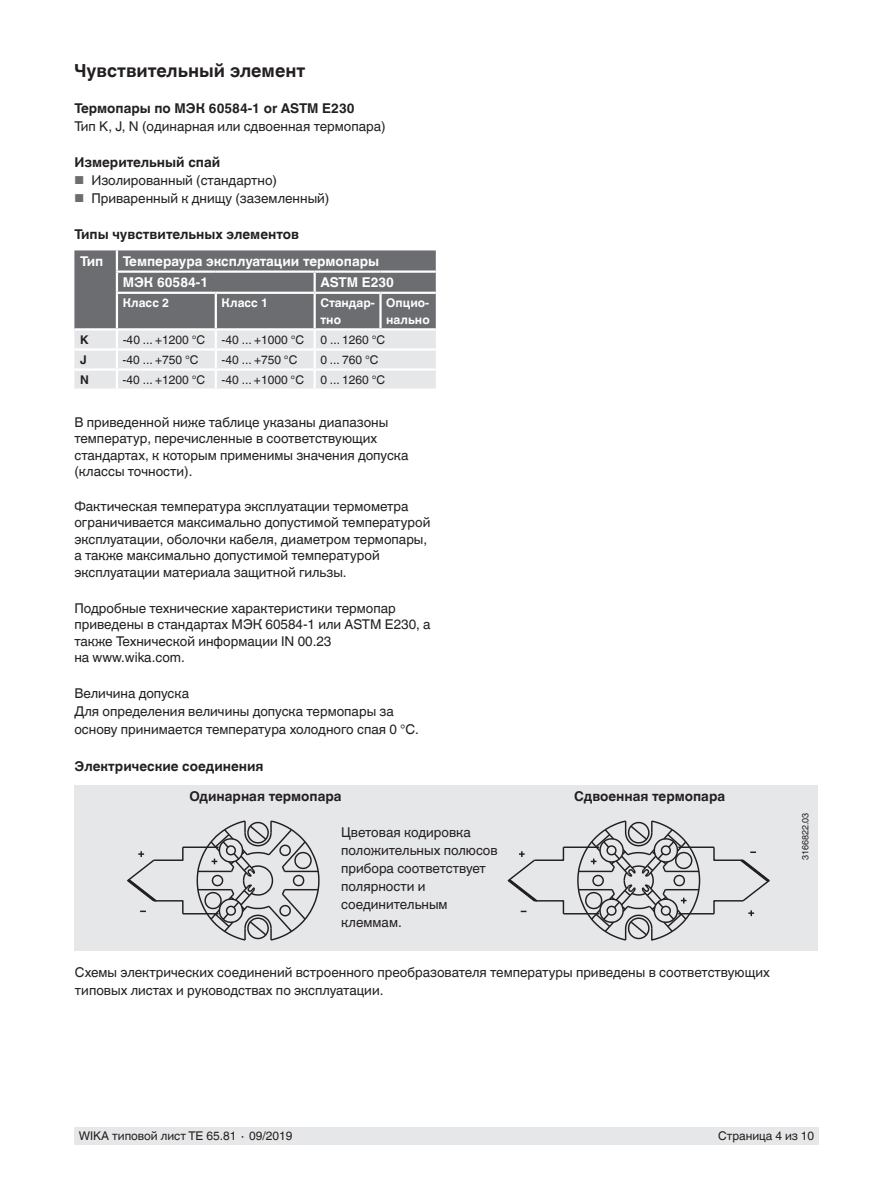
<style>
.page{position:relative;width:893px;height:1188px;background:#fff}
.page>*{position:absolute;margin:0;border:0;box-sizing:border-box;transform-origin:0 0}
.t1{font:700 18px "Helvetica World";color:#231f20}
.t2{font:13.5px/16.5px "Helvetica World";color:#231f20}
.t3{font:700 13.5px "Helvetica World";color:#231f20}
.t4{font:700 13.5px/21.1px "Helvetica World";color:#fff}
.t5{font:12px "Helvetica World";color:#231f20}
.t6{font:700 12px/16.5px "Helvetica World";color:#fff}
.t7{font:700 12px "Helvetica World";color:#231f20}
.t8{font:9px "Helvetica World";color:#231f20}
.s1{font-size:11.55px;color:#6c6d70}
</style>
<div class="page">
<div style="left:74px;top:1128px;width:745px;height:17px;background:#e6e7e9"></div>
<div style="left:75px;top:785px;width:743px;height:166px;background:#e6e7e9"></div>
<hr style="left:563px;top:847px;width:36px;height:1px;background:#231f20">
<hr style="left:563px;top:913px;width:36px;height:2px;background:#231f20">
<hr style="left:678px;top:913px;width:36px;height:2px;background:#231f20">
<hr style="left:678px;top:847px;width:36px;height:1px;background:#231f20">
<svg style="left:507px;top:846px;width:58px;height:69px"></svg>
<svg style="left:712px;top:846px;width:58px;height:70px"></svg>
<svg style="left:127px;top:846px;width:57px;height:69px"></svg>
<hr style="left:183px;top:847px;width:36px;height:1px;background:#231f20">
<hr style="left:183px;top:913px;width:36px;height:2px;background:#231f20">
<svg style="left:196px;top:820px;width:124px;height:121px"></svg>
<svg style="left:576px;top:820px;width:125px;height:121px"></svg>
<svg style="left:74px;top:250px;width:362px;height:139px;background:#a8a9ab"></svg>
<hr style="left:380px;top:368px;width:56px;height:3px;background:#fff">
<h1 class="t1" style="left:74px;top:60px;width:232px">Чувствительный элемент</h1>
<p class="t3" style="left:74px;top:100px;width:282px">Термопары по МЭК 60584-1 or ASTM E230</p>
<p class="t2" style="left:74px;top:118px;width:313px">Тип K, J, N (одинарная или сдвоенная термопара)</p>
<p class="t3" style="left:74px;top:154px;width:147px">Измерительный спай</p>
<p class="t2" style="left:74px;top:172px;width:204px"><span class="s1">■</span> Изолированный (стандартно)</p>
<p class="t2" style="left:74px;top:190px;width:256px"><span class="s1">■</span> Приваренный к днищу (заземленный)</p>
<p class="t3" style="left:74px;top:226px;width:226px">Типы чувствительных элементов</p>
<p class="t4" style="left:80px;top:251px;width:25px">Тип</p>
<p class="t4" style="left:123px;top:251px;width:258px">Темпераура эксплуатации термопары<br>МЭК 60584-1</p>
<p class="t4" style="left:320px;top:272px;width:75px">ASTM E230</p>
<p class="t6" style="left:123px;top:295px;width:48px">Класс 2</p>
<p class="t6" style="left:222px;top:295px;width:48px">Класс 1</p>
<p class="t6" style="left:320px;top:295px;width:56px">Стандар&shy;тно</p>
<p class="t6" style="left:386px;top:295px;width:45px">Опцио&shy;нально</p>
<p class="t7" style="left:80px;top:333px;width:10px">K</p>
<p class="t5" style="left:123px;top:333px;width:84px">-40 ... +1200 °C</p>
<p class="t5" style="left:222px;top:333px;width:84px">-40 ... +1000 °C</p>
<p class="t5" style="left:320px;top:333px;width:66px">0 ... 1260 °C</p>
<p class="t7" style="left:80px;top:353px;width:8px">J</p>
<p class="t5" style="left:123px;top:353px;width:77px">-40 ... +750 °C</p>
<p class="t5" style="left:222px;top:353px;width:77px">-40 ... +750 °C</p>
<p class="t5" style="left:320px;top:353px;width:60px">0 ... 760 °C</p>
<p class="t7" style="left:80px;top:373px;width:10px">N</p>
<p class="t5" style="left:123px;top:373px;width:84px">-40 ... +1200 °C</p>
<p class="t5" style="left:221px;top:373px;width:84px">-40 ... +1000 °C</p>
<p class="t5" style="left:320px;top:373px;width:66px">0 ... 1260 °C</p>
<p class="t2" style="left:74px;top:414px;width:336px">В приведенной ниже таблице указаны диапазоны температур, перечисленные в соответствующих стандартах, к которым применимы значения допуска (классы точности).</p>
<p class="t2" style="left:74px;top:498px;width:357px">Фактическая температура эксплуатации термометра ограничивается максимально допустимой температурой эксплуатации, оболочки кабеля, диаметром термопары, а также максимально допустимой температурой эксплуатации материала защитной гильзы.</p>
<p class="t2" style="left:74px;top:600px;width:358px">Подробные технические характеристики термопар приведены в стандартах МЭК 60584-1 или ASTM E230, а также Технической информации IN 00.23<br>на www.wika.com.</p>
<p class="t2" style="left:74px;top:685px;width:346px;line-height:18px">Величина допуска<br>Для определения величины допуска термопары за основу принимается температура холодного спая 0 °C.</p>
<p class="t3" style="left:75px;top:758px;width:191px">Электрические соединения</p>
<p class="t3" style="left:189px;top:789px;width:154px">Одинарная термопара</p>
<p class="t3" style="left:574px;top:789px;width:152px">Сдвоенная термопара</p>
<p class="t2" style="left:341px;top:824px;width:158px;line-height:18px">Цветовая кодировка положительных полюсов прибора соответствует полярности и соединительным клеммам.</p>
<p class="t2" style="left:75px;top:963px;width:696px;line-height:18px">Схемы электрических соединений встроенного преобразователя температуры приведены в соответствующих типовых листах и руководствах по эксплуатации.</p>
<p class="t8" style="left:800px;top:860px;width:49px;rotate:-90deg">3166822.03</p>
<p class="t5" style="left:79px;top:1129px;width:215px">WIKA типовой лист TE 65.81 ∙ 09/2019</p>
<p class="t5" style="left:718px;top:1129px;width:98px">Страница 4 из 10</p>
</div>
